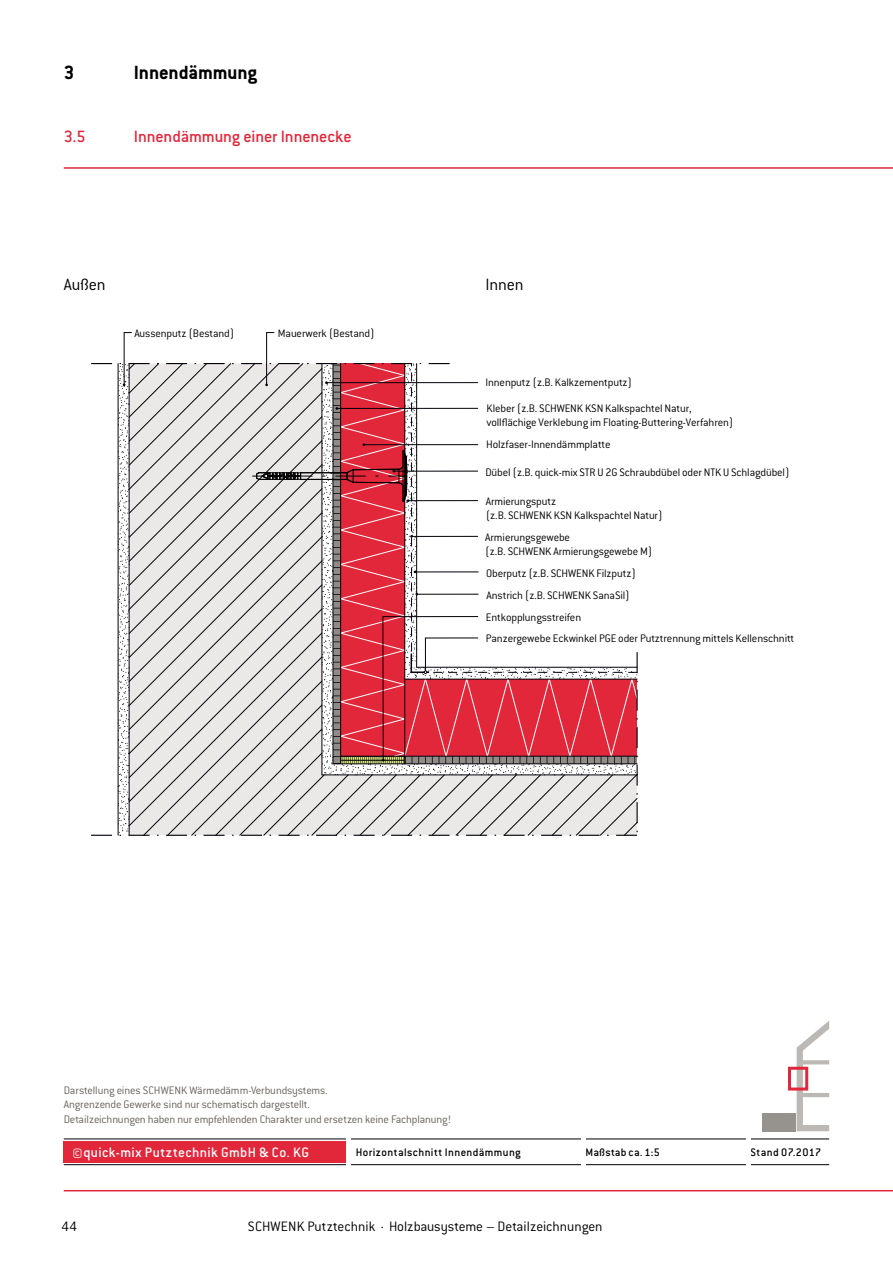
<style>
.page{position:relative;width:893px;height:1263px;background:#fff}
.page>*{position:absolute;margin:0;border:0;box-sizing:border-box;transform-origin:0 0}
.t1{font:700 21px "Conduit ITC Profor Schwenk";letter-spacing:-.01em;color:#000}
.t2{font:500 18px "Conduit ITC Profor Schwenk";letter-spacing:-.005em;color:#e3273b}
.t3{font:300 18px "Conduit ITC Profor Schwenk";letter-spacing:-.01em;color:#000}
.t4{font:300 15px "Conduit ITC Profor Schwenk";letter-spacing:-.005em;color:#000}
.t5{font:500 15px "Conduit ITC Profor Schwenk";letter-spacing:.025em;color:#fff}
.t6{font:300 12px/14.4px "Conduit ITC Profor Schwenk";letter-spacing:-.01em;color:#000}
.t7{font:300 12px/14.4px "Conduit ITC Profor Schwenk";letter-spacing:-.015em;color:#68615a}
.t8{font:500 12px "Conduit ITC Profor Schwenk";letter-spacing:.03em;color:#000}
</style>
<div class="page">
<hr style="left:64px;top:167px;width:829px;height:2px;background:#e3273b">
<hr style="left:64px;top:1190px;width:829px;height:1px;background:#e3273b">
<div style="left:64px;top:1141px;width:283px;height:21px;background:#e3273b"></div>
<hr style="left:735px;top:1138px;width:94px;height:1px;background:#000">
<hr style="left:64px;top:1138px;width:671px;height:1px;background:#000">
<hr style="left:699px;top:1164px;width:130px;height:1px;background:#000">
<hr style="left:64px;top:1164px;width:635px;height:1px;background:#000">
<div style="left:346px;top:1132px;width:5px;height:38px;background:#fff"></div>
<div style="left:746px;top:1134px;width:5px;height:37px;background:#fff"></div>
<div style="left:581px;top:1133px;width:5px;height:38px;background:#fff"></div>
<div style="left:762px;top:1113px;width:34px;height:18px;background:#96928e"></div>
<svg style="left:797px;top:1021px;width:32px;height:110px"></svg>
<div style="left:788px;top:1067px;width:20px;height:23px;border:3px solid #e3273b"></div>
<hr style="left:124px;top:333px;width:1px;height:52px;background:#010008">
<hr style="left:266px;top:333px;width:1px;height:52px;background:#010008">
<svg style="left:91px;top:363px;width:547px;height:473px"></svg>
<h1 class="t1" style="left:64px;top:60px;width:12px">3</h1>
<h1 class="t1" style="left:134px;top:60px;width:125px">Innendämmung</h1>
<h2 class="t2" style="left:64px;top:126px;width:23px">3.5</h2>
<h2 class="t2" style="left:134px;top:126px;width:219px">Innendämmung einer Innenecke</h2>
<h2 class="t3" style="left:64px;top:275px;width:43px">Außen</h2>
<h2 class="t3" style="left:485px;top:275px;width:40px">Innen</h2>
<p class="t6" style="left:134px;top:326px;width:102px">Aussenputz (Bestand)</p>
<p class="t6" style="left:278px;top:326px;width:98px">Mauerwerk (Bestand)</p>
<p class="t6" style="left:485px;top:369px;width:208px;line-height:26px">Innenputz (z.B. Kalkzementputz)<br>Kleber (z.B. SCHWENK KSN Kalkspachtel Natur,</p>
<p class="t6" style="left:486px;top:412px;width:249px;line-height:21.8px">vollflächige Verklebung im Floating-Buttering-Verfahren)<br>Holzfaser-Innendämmplatte</p>
<p class="t6" style="left:485px;top:466px;width:306px">Dübel (z.B. quick-mix STR U 2G Schraubdübel oder NTK U Schlagdübel)</p>
<p class="t6" style="left:486px;top:494px;width:178px">Armierungsputz<br>(z.B. SCHWENK KSN Kalkspachtel Natur)</p>
<p class="t6" style="left:485px;top:530px;width:169px">Armierungsgewebe<br>(z.B. SCHWENK Armierungsgewebe M)</p>
<p class="t6" style="left:486px;top:562px;width:151px;line-height:22px">Oberputz (z.B. SCHWENK Filzputz)<br>Anstrich (z.B. SCHWENK SanaSil)</p>
<p class="t6" style="left:486px;top:610px;width:97px">Entkopplungsstreifen</p>
<p class="t6" style="left:486px;top:631px;width:310px">Panzergewebe Eckwinkel PGE oder Putztrennung mittels Kellenschnitt</p>
<p class="t7" style="left:64px;top:1083px;width:389px">Darstellung eines SCHWENK Wärmedämm-Verbundsystems.<br>Angrenzende Gewerke sind nur schematisch dargestellt.<br>Detailzeichnungen haben nur empfehlenden Charakter und ersetzen keine Fachplanung!</p>
<p class="t5" style="left:72px;top:1144px;width:238px">©quick-mix Putztechnik GmbH &amp; Co. KG</p>
<p class="t8" style="left:356px;top:1145px;width:167px">Horizontalschnitt Innendämmung</p>
<p class="t8" style="left:586px;top:1145px;width:76px">Maßstab ca. 1:5</p>
<p class="t8" style="left:751px;top:1145px;width:72px">Stand 07.2017</p>
<p class="t4" style="left:62px;top:1218px;width:17px">44</p>
<p class="t4" style="left:248px;top:1218px;width:356px">SCHWENK Putztechnik · Holzbausysteme – Detailzeichnungen</p>
</div>
